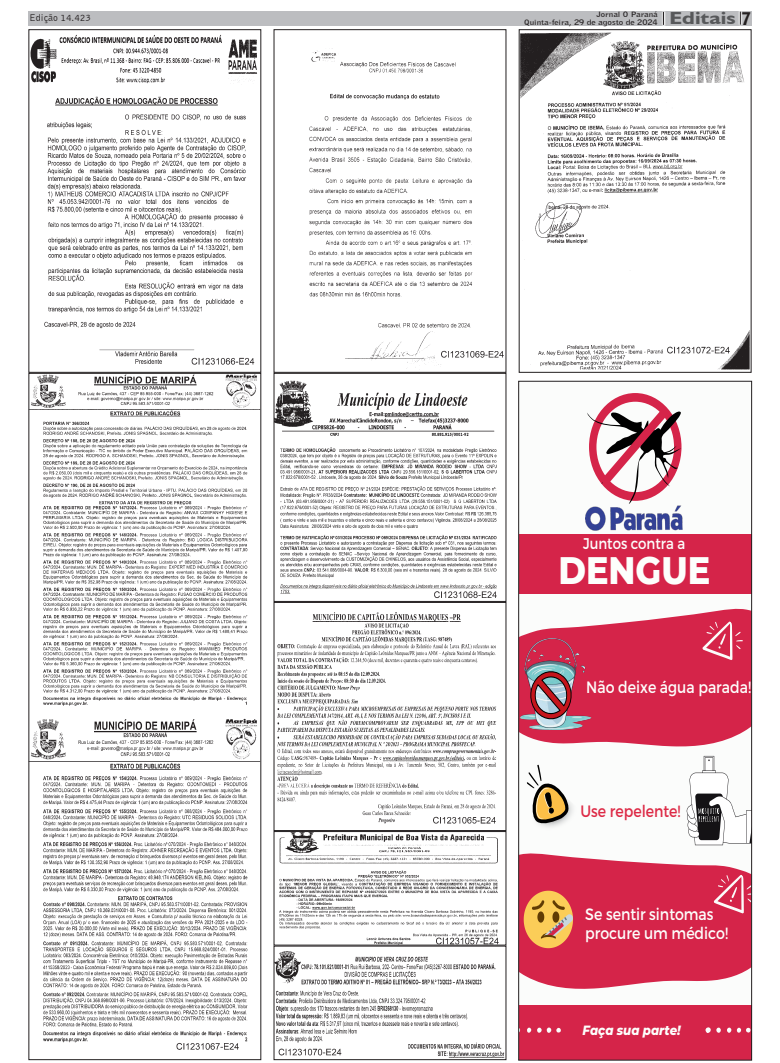
<style>
.page{position:relative;width:780px;height:1063px;background:#fff}
.page>*{position:absolute;margin:0;border:0;box-sizing:border-box;transform-origin:0 0}
.t1{font:800 39.1px "Montserrat";color:#fdfefc;scale:.86 1}
.t2{font:700 17.4px "Humanist 521 BT";color:#57585a;scale:1.28 1}
.t3{font:16.5px/18.9px "Montserrat";color:#fdfefc;scale:.86 1}
.t4{font:16.5px "Montserrat";color:#dd2a46;scale:.86 1}
.t5{font:15.5px "Montserrat";color:#fdfefc;scale:.86 1}
.t6{font:italic 800 13.7px "Montserrat";color:#fdfefc;scale:.86 1}
.t7{font:10px "Bell Gothic BT";color:#231f20}
.t8{font:700 7.5px "Bell Gothic BT";color:#231f20;scale:1.23 1}
.t9{font:700 7.3px "Bell Gothic BT";color:#231f20;scale:1.23 1}
.s1{font-size:7.3px}
.s2{font-family:"Bell Gothic BT";font-weight:900;color:#231f20}
</style>
<div class="page">
<div style="left:28px;top:11px;width:723px;height:15px;background:#bcbdc0"></div>
<svg style="left:662px;top:11px;width:4px;height:15px"></svg>
<svg style="left:663px;top:12px;width:1px;height:13px"></svg>
<svg style="left:738px;top:11px;width:4px;height:15px"></svg>
<svg style="left:739px;top:12px;width:1px;height:13px"></svg>
<img style="left:30px;top:34px;width:227px;height:331px">
<div style="left:28px;top:29px;width:233px;height:344px;border:1px solid #231f20"></div>
<img style="left:309px;top:48px;width:195px;height:321px">
<div style="left:273px;top:29px;width:233px;height:344px;border:1px solid #231f20"></div>
<img style="left:275px;top:380px;width:222px;height:219px">
<div style="left:273px;top:373px;width:233px;height:229px;border:1px solid #231f20"></div>
<img style="left:277px;top:612px;width:220px;height:212px">
<div style="left:273px;top:602px;width:233px;height:229px;border:1px solid #231f20"></div>
<img style="left:275px;top:833px;width:229px;height:225px">
<div style="left:273px;top:831px;width:233px;height:115px;border:1px solid #231f20"></div>
<div style="left:273px;top:946px;width:233px;height:114px;border:1px solid #231f20"></div>
<img style="left:520px;top:32px;width:229px;height:338px">
<div style="left:518px;top:29px;width:233px;height:344px;border:1px solid #231f20"></div>
<img style="left:28px;top:373px;width:233px;height:340px">
<img style="left:28px;top:716px;width:233px;height:341px">
<div style="left:518px;top:381px;width:233px;height:679px;background:#fbfcfb"></div>
<svg style="left:686px;top:756px;width:64px;height:89px"></svg>
<svg style="left:587px;top:393px;width:94px;height:111px"></svg>
<div style="left:518px;top:534px;width:233px;height:59px;background:#d52449"></div>
<div style="left:518px;top:1006px;width:233px;height:54px;background:#d52449"></div>
<svg style="left:520px;top:608px;width:230px;height:139px;background:#d44b68"></svg>
<svg style="left:520px;top:853px;width:230px;height:136px;background:#da485f"></svg>
<svg style="left:526px;top:765px;width:47px;height:62px"></svg>
<svg style="left:705px;top:1027px;width:15px;height:6px"></svg>
<svg style="left:727px;top:1028px;width:23px;height:5px"></svg>
<svg style="left:527px;top:1028px;width:4px;height:5px"></svg>
<svg style="left:537px;top:1028px;width:24px;height:5px"></svg>
<img style="left:585px;top:505px;width:97px;height:26px">
<div style="left:518px;top:381px;width:234px;height:680px;border:1px solid #231f20"></div>
<p class="t9" style="left:596px;top:10px;width:51px">Jornal O Paraná</p>
<p class="t8" style="left:524px;top:17px;width:110px"><span class="s1">Quinta-feira,</span> 29 de agosto de 2024</p>
<p class="t7" style="left:29px;top:11px;width:63px">Edição 14.423</p>
<p class="t2" style="left:669px;top:8px;width:65px">Editais <span class="s2">7</span></p>
<p class="t5" style="left:583px;top:534px;width:120px">Juntos contra a</p>
<p class="t1" style="left:558px;top:541px;width:178px">DENGUE</p>
<p class="t3" style="left:586px;top:677px;width:193px">Não deixe água parada!</p>
<p class="t4" style="left:580px;top:801px;width:118px">Use repelente!</p>
<p class="t3" style="left:585px;top:904px;width:167px">Se sentir sintomas procure um médico!</p>
<p class="t6" style="left:582px;top:1020px;width:115px">Faça sua parte!</p>
</div>
